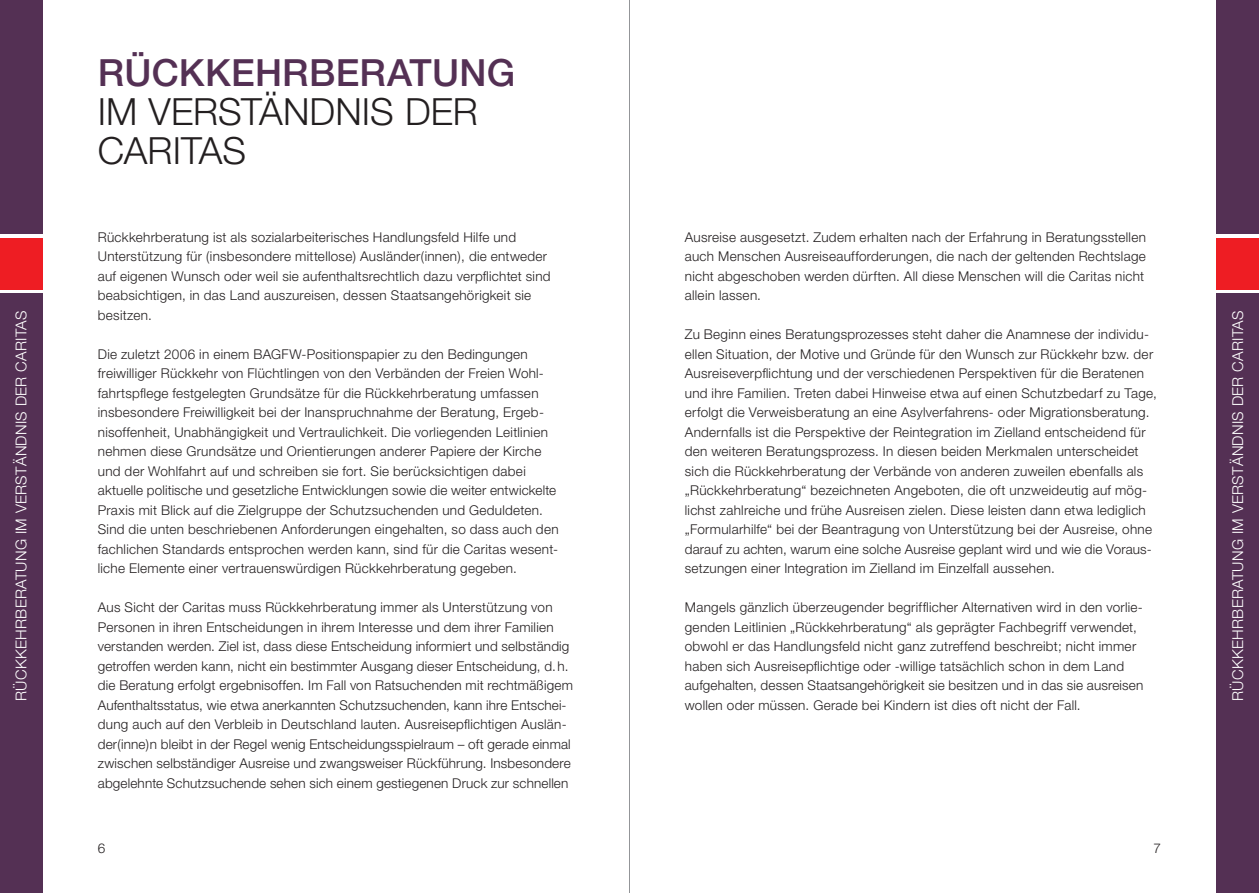
<style>
.page{position:relative;width:1259px;height:893px;background:#fff}
.page>*{position:absolute;margin:0;border:0;box-sizing:border-box;transform-origin:0 0}
.t1{font:300 37.5px/39px "Helvetica Neue";color:#231f20}
.t2{font:500 37.5px "Helvetica Neue";letter-spacing:.005em;color:#543054}
.t3{font:300 15px "Helvetica Neue";letter-spacing:.02em;color:#fff}
.t4{font:300 13.5px/19.5px "Helvetica Neue";letter-spacing:.02em;color:#231f20}
</style>
<div class="page">
<div style="left:0;top:0;width:43px;height:234px;background:#543054"></div>
<div style="left:0;top:293px;width:43px;height:600px;background:#543054"></div>
<div style="left:0;top:238px;width:43px;height:51px;background:#ee1d23"></div>
<div style="left:1216px;top:0;width:43px;height:234px;background:#543054"></div>
<div style="left:1216px;top:293px;width:43px;height:600px;background:#543054"></div>
<div style="left:1216px;top:238px;width:43px;height:51px;background:#ee1d23"></div>
<hr style="left:629px;top:0;width:1px;height:893px;background:#939598">
<p class="t3" style="left:12px;top:701px;width:390px;rotate:-90deg">Rückkehrberatung im Verständnis der Caritas</p>
<h1 class="t2" style="left:98px;top:50px;width:419px">RÜCKKEHRBERATUNG</h1>
<h1 class="t1" style="left:98px;top:91px;width:368px">im Verständnis der<br>Cari tas</h1>
<p class="t4" style="left:98px;top:227px;width:454px">Rückkehrberatung ist als sozialarbeiterisches Handlungsfeld Hilfe und Unterstützung für (insbesondere mittellose) Ausländer(innen), die entweder auf eigenen Wunsch oder weil sie aufenthaltsrechtlich dazu verpflichtet sind beabsichtigen, in das Land auszureisen, dessen Staatsangehörigkeit sie besitzen.</p>
<p class="t4" style="left:98px;top:344px;width:462px">Die zuletzt 2006 in einem BAGFW-Positionspapier zu den Bedingungen freiwilliger Rückkehr von Flüchtlingen von den Verbänden der Freien Wohl&shy;fahrtspflege festgelegten Grundsätze für die Rückkehrberatung umfassen insbesondere Freiwilligkeit bei der Inanspruchnahme der Beratung, Ergeb&shy;nisoffenheit, Unabhängigkeit und Vertraulichkeit. Die vorliegenden Leitlinien nehmen diese Grundsätze und Orientierungen anderer Papiere der Kirche und der Wohlfahrt auf und schreiben sie fort. Sie berücksichtigen dabei aktuelle politische und gesetzliche Entwicklungen sowie die weiter entwickelte Praxis mit Blick auf die Zielgruppe der Schutzsuchenden und Geduldeten.<br>Sind die unten beschriebenen Anforderungen eingehalten, so dass auch den fachlichen Standards entsprochen werden kann, sind für die Caritas wesent&shy;liche Elemente einer vertrauenswürdigen Rückkehrberatung gegeben.</p>
<p class="t4" style="left:98px;top:597px;width:476px">Aus Sicht der Caritas muss Rückkehrberatung immer als Unterstützung von Personen in ihren Entscheidungen in ihrem Interesse und dem ihrer Familien verstanden werden. Ziel ist, dass diese Entscheidung informiert und selbständig getroffen werden kann, nicht ein bestimmter Ausgang dieser Entscheidung, d.h. die Beratung erfolgt ergebnisoffen. Im Fall von Ratsuchenden mit rechtmäßigem Aufenthaltsstatus, wie etwa anerkannten Schutzsuchenden, kann ihre Entschei&shy;dung auch auf den Verbleib in Deutschland lauten. Ausreisepflichtigen Auslän&shy;der(inne)n bleibt in der Regel wenig Entscheidungsspielraum – oft gerade einmal zwischen selbständiger Ausreise und zwangsweiser Rückführung. Insbesondere abgelehnte Schutzsuchende sehen sich einem gestiegenen Druck zur schnellen</p>
<p class="t4" style="left:685px;top:227px;width:463px">Ausreise ausgesetzt. Zudem erhalten nach der Erfahrung in Beratungsstellen auch Menschen Ausreiseaufforderungen, die nach der geltenden Rechtslage nicht abgeschoben werden dürften. All diese Menschen will die Caritas nicht allein lassen.</p>
<p class="t4" style="left:685px;top:324px;width:473px">Zu Beginn eines Beratungsprozesses steht daher die Anamnese der individu&shy;ellen Situation, der Motive und Gründe für den Wunsch zur Rückkehr bzw. der Ausreiseverpflichtung und der verschiedenen Perspektiven für die Beratenen und ihre Familien. Treten dabei Hinweise etwa auf einen Schutzbedarf zu Tage, erfolgt die Verweisberatung an eine Asylverfahrens- oder Migrationsberatung.<br>Andernfalls ist die Perspektive der Reintegration im Zielland entscheidend für den weiteren Beratungsprozess. In diesen beiden Merkmalen unterscheidet sich die Rückkehrberatung der Verbände von anderen zuweilen ebenfalls als „Rückkehrberatung“ bezeichneten Angeboten, die oft unzweideutig auf mög&shy;lichst zahlreiche und frühe Ausreisen zielen. Diese leisten dann etwa lediglich „Formularhilfe“ bei der Beantragung von Unterstützung bei der Ausreise, ohne darauf zu achten, warum eine solche Ausreise geplant wird und wie die Voraus&shy;setzungen einer Integration im Zielland im Einzelfall aussehen.</p>
<p class="t4" style="left:685px;top:597px;width:460px">Mangels gänzlich überzeugender begrifflicher Alternativen wird in den vorlie&shy;genden Leitlinien „Rückkehrberatung“ als geprägter Fachbegriff verwendet, obwohl er das Handlungsfeld nicht ganz zutreffend beschreibt; nicht immer haben sich Ausreisepflichtige oder -willige tatsächlich schon in dem Land aufgehalten, dessen Staatsangehörigkeit sie besitzen und in das sie ausreisen wollen oder müssen. Gerade bei Kindern ist dies oft nicht der Fall.</p>
<p class="t4" style="left:98px;top:838px;width:9px">6</p>
<p class="t4" style="left:1153px;top:838px;width:9px">7</p>
<p class="t3" style="left:1228px;top:701px;width:390px;rotate:-90deg">Rückkehrberatung im Verständnis der Caritas</p>
</div>
